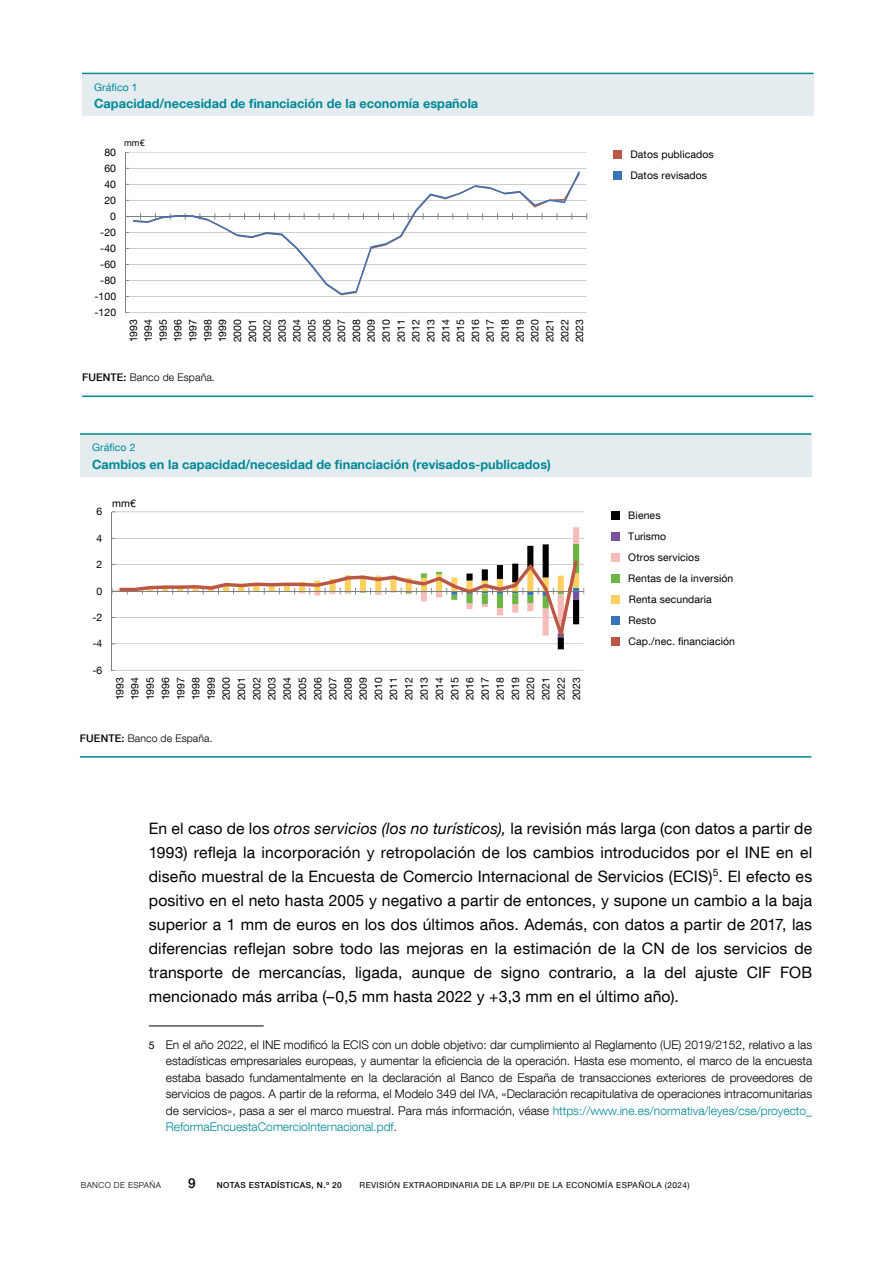
<style>
.page{position:relative;width:893px;height:1263px;background:#fff}
.page>*{position:absolute;margin:0;border:0;box-sizing:border-box;transform-origin:0 0}
.Texto_artículo{font:15.75px/24px "Bd E Neue Helvetica";letter-spacing:.01em;color:#000;text-align:justify}
.t1{font:500 13.5px "Bd E Neue Helvetica";color:#000}
.t2{font:700 12.75px "Bd E Neue Helvetica";color:#008996}
.Citas_1_texto{font:300 12px/16.5px "Bd E Neue Helvetica";color:#000;text-align:justify}
.t3{font:10.5px/14.9px "Bd E Neue Helvetica";letter-spacing:.01em;color:#000;text-align:justify}
.t4{font:300 10.5px "Bd E Neue Helvetica";letter-spacing:.01em;color:#000}
.t5{font:10.5px "Bd E Neue Helvetica";letter-spacing:.01em;color:#008996}
.t6{font:9px "Bd E Neue Helvetica";color:#000}
.t7{font:8.25px "Bd E Neue Helvetica";letter-spacing:.05em;color:#000}
.t8{font:500 8.25px "Bd E Neue Helvetica";letter-spacing:.05em;color:#000}
.t9{font:300 8.25px "Bd E Neue Helvetica";letter-spacing:.05em;color:#000}
.s1{font-weight:500}
.s2{font-style:italic}
.s3{font-weight:400;font-size:10.5px}
.s4{color:#008996}
</style>
<div class="page">
<hr style="left:149px;top:1025px;width:115px;height:1px;background:#000">
<hr style="left:82px;top:395px;width:731px;height:2px;background:#008996">
<div style="left:614px;top:171px;width:8px;height:9px;background:#3973b9"></div>
<div style="left:614px;top:150px;width:8px;height:9px;background:#ba5745"></div>
<hr style="left:126px;top:312px;width:461px;height:1px;background:#a6a5a5">
<hr style="left:126px;top:296px;width:461px;height:1px;background:#a6a5a5">
<hr style="left:126px;top:280px;width:461px;height:1px;background:#a6a5a5">
<hr style="left:126px;top:264px;width:461px;height:1px;background:#a6a5a5">
<hr style="left:126px;top:248px;width:461px;height:1px;background:#a6a5a5">
<hr style="left:126px;top:232px;width:461px;height:1px;background:#a6a5a5">
<hr style="left:126px;top:200px;width:461px;height:1px;background:#a6a5a5">
<hr style="left:126px;top:184px;width:461px;height:1px;background:#a6a5a5">
<hr style="left:126px;top:168px;width:461px;height:1px;background:#a6a5a5">
<hr style="left:126px;top:152px;width:461px;height:1px;background:#a6a5a5">
<hr style="left:125px;top:152px;width:1px;height:160px;background:#7f8080">
<hr style="left:126px;top:216px;width:461px;height:1px;background:#7f8080">
<svg style="left:133px;top:171px;width:447px;height:124px"></svg>
<div style="left:82px;top:73px;width:731px;height:43px;background:#e4ecef"></div>
<hr style="left:82px;top:73px;width:731px;height:1px;background:#008996">
<hr style="left:80px;top:756px;width:731px;height:2px;background:#008996">
<div style="left:611px;top:637px;width:9px;height:8px;background:#ba5745"></div>
<div style="left:611px;top:616px;width:9px;height:8px;background:#3973b9"></div>
<div style="left:611px;top:595px;width:9px;height:8px;background:#fed060"></div>
<div style="left:611px;top:574px;width:9px;height:8px;background:#6db646"></div>
<div style="left:611px;top:553px;width:9px;height:8px;background:#f7bbb8"></div>
<div style="left:611px;top:532px;width:9px;height:8px;background:#75529d"></div>
<div style="left:611px;top:511px;width:9px;height:8px;background:#010202"></div>
<hr style="left:112px;top:670px;width:472px;height:1px;background:#a6a5a5">
<hr style="left:112px;top:512px;width:472px;height:1px;background:#a6a5a5">
<hr style="left:111px;top:512px;width:1px;height:158px;background:#7f8080">
<svg style="left:112px;top:538px;width:472px;height:111px"></svg>
<div style="left:80px;top:434px;width:731px;height:42px;background:#e4ecef"></div>
<hr style="left:80px;top:433px;width:731px;height:2px;background:#008996">
<p class="t5" style="left:94px;top:80px;width:45px">Gráfico 1</p>
<p class="t2" style="left:94px;top:96px;width:386px">Capacidad/necesidad de financiación de la economía española</p>
<p class="t3" style="left:104px;top:144px;width:13px">80</p>
<p class="t3" style="left:104px;top:160px;width:13px">60</p>
<p class="t3" style="left:104px;top:176px;width:13px">40</p>
<p class="t3" style="left:104px;top:192px;width:13px">20</p>
<p class="t3" style="left:110px;top:208px;width:7px">0</p>
<p class="t3" style="left:100px;top:224px;width:17px">-20</p>
<p class="t3" style="left:100px;top:240px;width:17px">-40</p>
<p class="t3" style="left:100px;top:256px;width:17px">-60</p>
<p class="t3" style="left:100px;top:272px;width:17px">-80</p>
<p class="t3" style="left:95px;top:289px;width:23px">-100</p>
<p class="t3" style="left:95px;top:305px;width:23px">-120</p>
<p class="t6" style="left:124px;top:137px;width:22px">mm€</p>
<p class="t3" style="left:126px;top:342px;width:25px;rotate:-90deg">1993<br>1994<br>1995<br>1996<br>1997<br>1998<br>1999<br>2000<br>2001<br>2002<br>2003<br>2004<br>2005<br>2006<br>2007<br>2008<br>2009<br>2010<br>2011<br>2012<br>2013<br>2014<br>2015<br>2016<br>2017<br>2018<br>2019<br>2020<br>2021<br>2022<br>2023</p>
<p class="t4" style="left:82px;top:371px;width:134px"><span class="s1">FUENTE:</span> Banco de España.</p>
<p class="t5" style="left:92px;top:441px;width:45px">Gráfico 2</p>
<p class="t2" style="left:92px;top:456px;width:460px">Cambios en la capacidad/necesidad de financiación (revisados-publicados)</p>
<p class="t3" style="left:97px;top:504px;width:7px">6</p>
<p class="t3" style="left:97px;top:530px;width:7px">4</p>
<p class="t3" style="left:97px;top:557px;width:7px">2</p>
<p class="t3" style="left:97px;top:583px;width:7px">0</p>
<p class="t3" style="left:92px;top:609px;width:11px">-2</p>
<p class="t3" style="left:92px;top:636px;width:11px">-4</p>
<p class="t3" style="left:92px;top:662px;width:11px">-6</p>
<p class="t3" style="left:112px;top:495px;width:25px">mm€</p>
<p class="t3" style="left:112px;top:700px;width:25px;rotate:-90deg">1993<br>1994<br>1995<br>1996<br>1997<br>1998<br>1999<br>2000<br>2001<br>2002<br>2003<br>2004<br>2005<br>2006<br>2007<br>2008<br>2009<br>2010<br>2011<br>2012<br>2013<br>2014<br>2015<br>2016<br>2017<br>2018<br>2019<br>2020<br>2021<br>2022<br>2023</p>
<p class="t4" style="left:80px;top:732px;width:134px"><span class="s1">FUENTE:</span> Banco de España.</p>
<p class="t3" style="left:630px;top:147px;width:85px">Datos publicados</p>
<p class="t3" style="left:630px;top:168px;width:78px">Datos revisados</p>
<p class="t3" style="left:628px;top:507px;width:34px">Bienes</p>
<p class="t3" style="left:628px;top:528px;width:39px">Turismo</p>
<p class="t3" style="left:628px;top:550px;width:73px">Otros servicios</p>
<p class="t3" style="left:628px;top:570px;width:107px">Rentas de la inversión</p>
<p class="t3" style="left:629px;top:591px;width:85px">Renta secundaria</p>
<p class="t3" style="left:628px;top:612px;width:29px">Resto</p>
<p class="t3" style="left:628px;top:633px;width:108px">Cap./nec. financiación</p>
<p class="Texto_artículo" style="left:149px;top:816px;width:665px">En el caso de los <span class="s2">otros servicios (los no turísticos),</span> la revisión más larga (con datos a partir de 1993) refleja la incorporación y retropolación de los cambios introducidos por el INE en el diseño muestral de la Encuesta de Comercio Internacional de Servicios (ECIS)<sup>5</sup>. El efecto es positivo en el neto hasta 2005 y negativo a partir de entonces, y supone un cambio a la baja superior a 1 mm de euros en los dos últimos años. Además, con datos a partir de 2017, las diferencias reflejan sobre todo las mejoras en la estimación de la CN de los servicios de transporte de mercancías, ligada, aunque de signo contrario, a la del ajuste CIF FOB mencionado más arriba (–0,5 mm hasta 2022 y +3,3 mm en el último año).</p>
<p class="Citas_1_texto" style="left:166px;top:1036px;width:648px;text-indent:-17px"><span class="s3">5</span> En el año 2022, el INE modificó la ECIS con un doble objetivo: dar cumplimiento al Reglamento (UE) 2019/2152, relativo a las estadísticas empresariales europeas, y aumentar la eficiencia de la operación. Hasta ese momento, el marco de la encuesta estaba basado fundamentalmente en la declaración al Banco de España de transacciones exteriores de proveedores de servicios de pagos. A partir de la reforma, el Modelo 349 del IVA, «Declaración recapitulativa de operaciones intracomunitarias de servicios», pasa a ser el marco muestral. Para más información, véase <span class="s4">https://www.ine.es/normativa/leyes/cse/proyecto_ ReformaEncuestaComercioInternacional.pdf</span>.</p>
<p class="t9" style="left:81px;top:1180px;width:82px">BANCO DE ESPAÑA</p>
<p class="t1" style="left:188px;top:1175px;width:9px">9</p>
<p class="t8" style="left:217px;top:1180px;width:127px">NOTAS ESTADÍSTICAS, N.º 20</p>
<p class="t7" style="left:360px;top:1180px;width:331px">REVISIÓN EXTRAORDINARIA DE LA BP/PII DE LA ECONOMÍA ESPAÑOLA (2024)</p>
</div>
